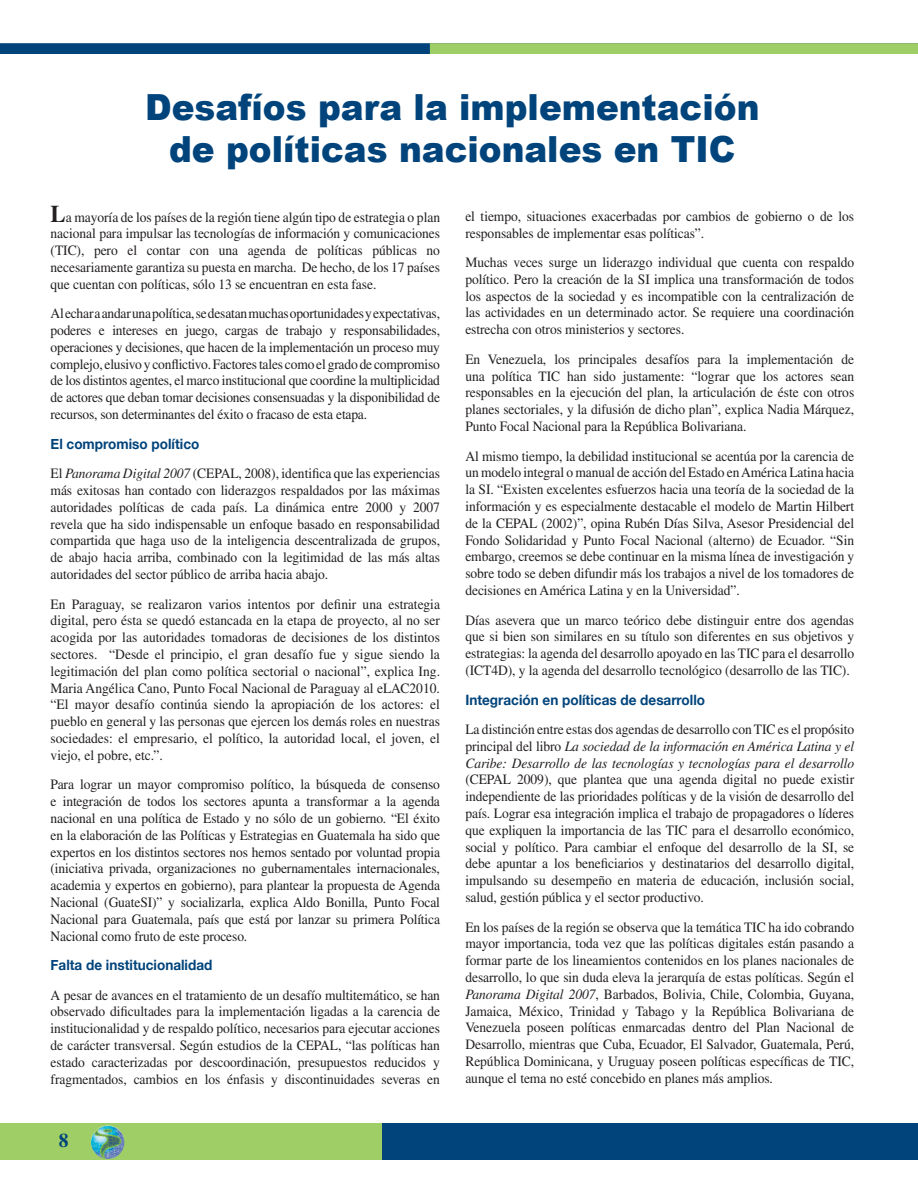
<style>
.page{position:relative;width:918px;height:1188px;background:#fff}
.page>*{position:absolute;margin:0;border:0;box-sizing:border-box;transform-origin:0 0}
.t1{font:900 36px/42px "Arial";color:#00447b;text-align:center;scale:.95 1}
.t2{font:700 19.5px "Times";color:#00447b}
.t3{font:14.25px/16.8px "Times";letter-spacing:-.005em;color:#231f20;text-align:justify;scale:.95 1}
.t4{font:italic 14.25px/16.8px "Times";letter-spacing:-.005em;color:#231f20;text-align:justify;scale:.95 1}
.t5{font:700 14.25px "Helvetica Neue";color:#00447b;scale:.95 1}
.s1{font-weight:700;font-size:24px}
.s2{font-style:italic}
.s3{font-style:normal}
</style>
<div class="page">
<div style="left:0;top:1124px;width:918px;height:36px;background:#9fce66"></div>
<div style="left:382px;top:1124px;width:536px;height:36px;background:#00447b"></div>
<img style="left:91px;top:1125px;width:34px;height:34px">
<svg style="left:0;top:43px;width:918px;height:11px;background:#558d71"></svg>
<h1 class="t1" style="left:145px;top:87px;width:648px">Desafíos para la implementación de políticas nacionales en TIC</h1>
<p class="t3" style="left:51px;top:208px;width:412px"><span class="s1">L</span>a mayoría de los países de la región tiene algún tipo de estrategia o plan nacional para impulsar las tecnologías de información y comunicaciones (TIC), pero el contar con una agenda de políticas públicas no necesariamente garantiza su puesta en marcha. De hecho, de los 17 países que cuentan con políticas, sólo 13 se encuentran en esta fase.</p>
<p class="t3" style="left:51px;top:305px;width:412px">Al echar a andar una política, se desatan muchas oportunidades y expectativas, poderes e intereses en juego, cargas de trabajo y responsabilidades, operaciones y decisiones, que hacen de la implementación un proceso muy complejo, elusivo y conflictivo. Factores tales como el grado de compromiso de los distintos agentes, el marco institucional que coordine la multiplicidad de actores que deban tomar decisiones consensuadas y la disponibilidad de recursos, son determinantes del éxito o fracaso de esta etapa.</p>
<p class="t5" style="left:51px;top:435px;width:158px">El compromiso político</p>
<p class="t3" style="left:51px;top:465px;width:411px">El <span class="s2">Panorama Digital 2007</span> (CEPAL, 2008), identifica que las experiencias más exitosas han contado con liderazgos respaldados por las máximas autoridades políticas de cada país. La dinámica entre 2000 y 2007 revela que ha sido indispensable un enfoque basado en responsabilidad compartida que haga uso de la inteligencia descentralizada de grupos, de abajo hacia arriba, combinado con la legitimidad de las más altas autoridades del sector público de arriba hacia abajo.</p>
<p class="t3" style="left:51px;top:595px;width:412px">En Paraguay, se realizaron varios intentos por definir una estrategia digital, pero ésta se quedó estancada en la etapa de proyecto, al no ser acogida por las autoridades tomadoras de decisiones de los distintos sectores. “Desde el principio, el gran desafío fue y sigue siendo la legitimación del plan como política sectorial o nacional”, explica Ing.<br>Maria Angélica Cano, Punto Focal Nacional de Paraguay al eLAC2010. “El mayor desafío continúa siendo la apropiación de los actores: el pueblo en general y las personas que ejercen los demás roles en nuestras sociedades: el empresario, el político, la autoridad local, el joven, el viejo, el pobre, etc.”.</p>
<p class="t3" style="left:51px;top:776px;width:412px">Para lograr un mayor compromiso político, la búsqueda de consenso e integración de todos los sectores apunta a transformar a la agenda nacional en una política de Estado y no sólo de un gobierno. “El éxito en la elaboración de las Políticas y Estrategias en Guatemala ha sido que expertos en los distintos sectores nos hemos sentado por voluntad propia (iniciativa privada, organizaciones no gubernamentales internacionales, academia y expertos en gobierno), para plantear la propuesta de Agenda Nacional (GuateSI)” y socializarla, explica Aldo Bonilla, Punto Focal Nacional para Guatemala, país que está por lanzar su primera Política Nacional como fruto de este proceso.</p>
<p class="t5" style="left:51px;top:956px;width:172px">Falta de institucionalidad</p>
<p class="t3" style="left:51px;top:986px;width:412px">A pesar de avances en el tratamiento de un desafío multitemático, se han observado dificultades para la implementación ligadas a la carencia de institucionalidad y de respaldo político, necesarios para ejecutar acciones de carácter transversal. Según estudios de la CEPAL, “las políticas han estado caracterizadas por descoordinación, presupuestos reducidos y fragmentados, cambios en los énfasis y discontinuidades severas en</p>
<p class="t3" style="left:465px;top:207px;width:411px">el tiempo, situaciones exacerbadas por cambios de gobierno o de los responsables de implementar esas políticas”.</p>
<p class="t3" style="left:465px;top:254px;width:411px">Muchas veces surge un liderazgo individual que cuenta con respaldo político. Pero la creación de la SI implica una transformación de todos los aspectos de la sociedad y es incompatible con la centralización de las actividades en un determinado actor. Se requiere una coordinación estrecha con otros ministerios y sectores.</p>
<p class="t3" style="left:465px;top:351px;width:411px">En Venezuela, los principales desafíos para la implementación de una política TIC han sido justamente: “lograr que los actores sean responsables en la ejecución del plan, la articulación de éste con otros planes sectoriales, y la difusión de dicho plan”, explica Nadia Márquez, Punto Focal Nacional para la República Bolivariana.</p>
<p class="t3" style="left:465px;top:447px;width:411px">Al mismo tiempo, la debilidad institucional se acentúa por la carencia de un modelo integral o manual de acción del Estado en América Latina hacia la SI. “Existen excelentes esfuerzos hacia una teoría de la sociedad de la información y es especialmente destacable el modelo de Martin Hilbert de la CEPAL (2002)”, opina Rubén Días Silva, Asesor Presidencial del Fondo Solidaridad y Punto Focal Nacional (alterno) de Ecuador. “Sin embargo, creemos se debe continuar en la misma línea de investigación y sobre todo se deben difundir más los trabajos a nivel de los tomadores de decisiones en América Latina y en la Universidad”.</p>
<p class="t3" style="left:465px;top:611px;width:411px">Días asevera que un marco teórico debe distinguir entre dos agendas que si bien son similares en su título son diferentes en sus objetivos y estrategias: la agenda del desarrollo apoyado en las TIC para el desarrollo (ICT4D), y la agenda del desarrollo tecnológico (desarrollo de las TIC).</p>
<p class="t5" style="left:465px;top:691px;width:254px">Integración en políticas de desarrollo</p>
<p class="t4" style="left:465px;top:721px;width:411px"><span class="s3">La distinción entre estas dos agendas de desarrollo con TIC es el propósito principal del libro</span> La sociedad de la información en América Latina y el Caribe: Desarrollo de las tecnologías y tecnologías para el desarrollo</p>
<p class="t3" style="left:465px;top:771px;width:411px">(CEPAL 2009), que plantea que una agenda digital no puede existir independiente de las prioridades políticas y de la visión de desarrollo del país. Lograr esa integración implica el trabajo de propagadores o líderes que expliquen la importancia de las TIC para el desarrollo económico, social y político. Para cambiar el enfoque del desarrollo de la SI, se debe apuntar a los beneficiarios y destinatarios del desarrollo digital, impulsando su desempeño en materia de educación, inclusión social, salud, gestión pública y el sector productivo.</p>
<p class="t3" style="left:465px;top:918px;width:411px">En los países de la región se observa que la temática TIC ha ido cobrando mayor importancia, toda vez que las políticas digitales están pasando a formar parte de los lineamientos contenidos en los planes nacionales de desarrollo, lo que sin duda eleva la jerarquía de estas políticas. Según el <span class="s2">Panorama Digital 2007</span>, Barbados, Bolivia, Chile, Colombia, Guyana, Jamaica, México, Trinidad y Tabago y la República Bolivariana de Venezuela poseen políticas enmarcadas dentro del Plan Nacional de Desarrollo, mientras que Cuba, Ecuador, El Salvador, Guatemala, Perú, República Dominicana, y Uruguay poseen políticas específicas de TIC, aunque el tema no esté concebido en planes más amplios.</p>
<h2 class="t2" style="left:59px;top:1129px;width:11px">8</h2>
</div>
